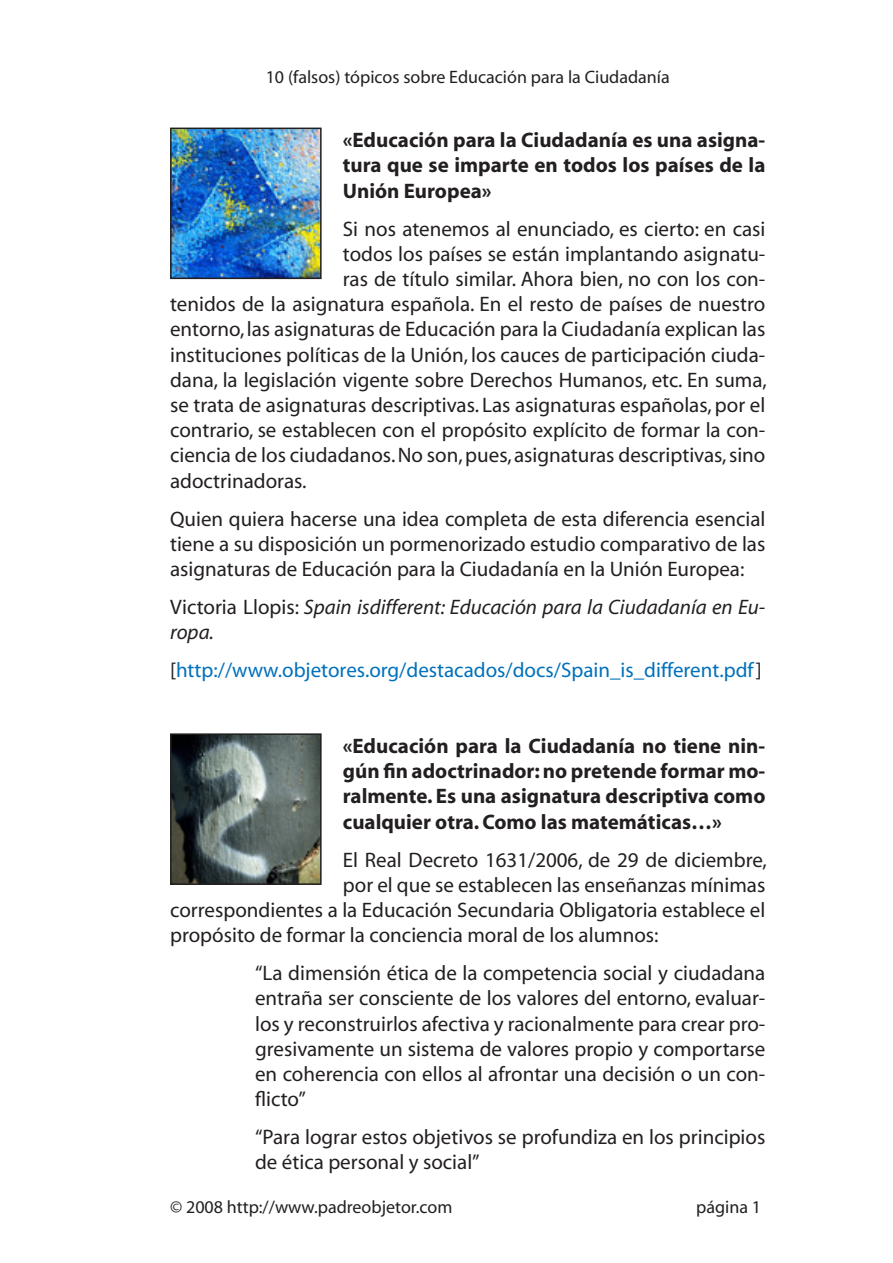
<style>
.page{position:relative;width:893px;height:1263px;background:#fff}
.page>*{position:absolute;margin:0;border:0;box-sizing:border-box;transform-origin:0 0}
.sangrado{font:21px/25.2px "Myriad";color:#231f20;text-align:justify}
.t1{font:700 21px/25.2px "Myriad";color:#231f20;text-align:justify}
.t2{font:italic 21px/25.2px "Myriad";color:#231f20}
.t3{font:21px "Myriad";color:#0071bb}
.t4{font:18px "Myriad";color:#231f20}
.s1{font-style:normal}
.s2{color:#231f20}
</style>
<div class="page">
<img style="left:173px;top:131px;width:146px;height:145px">
<div style="left:170px;top:128px;width:152px;height:151px;border:2px solid #231f20"></div>
<img style="left:173px;top:736px;width:146px;height:146px">
<div style="left:170px;top:733px;width:152px;height:152px;border:2px solid #231f20"></div>
<p class="t4" style="left:266px;top:68px;width:406px">10 (falsos) tópicos sobre Educación para la Ciudadanía</p>
<p class="t1" style="left:343px;top:128px;width:424px">«Educación para la Ciudadanía es una asigna&shy;tura que se imparte en todos los países de la Unión Europea»</p>
<p class="sangrado" style="left:343px;top:217px;width:424px">Si nos atenemos al enunciado, es cierto: en casi</p>
<p class="sangrado" style="left:343px;top:242px;width:424px">todos los países se están implantando asignatu-</p>
<p class="sangrado" style="left:343px;top:267px;width:424px">ras de título similar. Ahora bien, no con los con-</p>
<p class="sangrado" style="left:170px;top:293px;width:597px">tenidos de la asignatura española. En el resto de países de nuestro</p>
<p class="sangrado" style="left:170px;top:318px;width:597px">entorno, las asignaturas de Educación para la Ciudadanía explican las</p>
<p class="sangrado" style="left:170px;top:343px;width:597px">instituciones políticas de la Unión, los cauces de participación ciuda-</p>
<p class="sangrado" style="left:170px;top:368px;width:598px">dana, la legislación vigente sobre Derechos Humanos, etc. En suma,</p>
<p class="sangrado" style="left:170px;top:393px;width:597px">se trata de asignaturas descriptivas. Las asignaturas españolas, por el</p>
<p class="sangrado" style="left:170px;top:419px;width:597px">contrario, se establecen con el propósito explícito de formar la con-</p>
<p class="sangrado" style="left:170px;top:444px;width:597px">ciencia de los ciudadanos. No son, pues, asignaturas descriptivas, sino</p>
<p class="sangrado" style="left:170px;top:469px;width:138px">adoctrinadoras.</p>
<p class="sangrado" style="left:170px;top:507px;width:597px">Quien quiera hacerse una idea completa de esta diferencia esencial tiene a su disposición un pormenorizado estudio comparativo de las asignaturas de Educación para la Ciudadanía en la Unión Europea:</p>
<p class="t2" style="left:170px;top:595px;width:597px"><span class="s1">Victoria Llopis:</span> Spain isdifferent: Educación para la Ciudadanía en Eu&shy;ropa.</p>
<p class="t3" style="left:170px;top:660px;width:593px"><span class="s2">[</span>http://www.objetores.org/destacados/docs/Spain_is_different.pdf<span class="s2">]</span></p>
<p class="t1" style="left:343px;top:734px;width:424px">«Educación para la Ciudadanía no tiene nin&shy;gún fin adoctrinador: no pretende formar mo&shy;ralmente. Es una asignatura descriptiva como cualquier otra. Como las matemáticas…»</p>
<p class="sangrado" style="left:343px;top:848px;width:426px">El Real Decreto 1631/2006, de 29 de diciembre,</p>
<p class="sangrado" style="left:343px;top:873px;width:424px">por el que se establecen las enseñanzas mínimas</p>
<p class="sangrado" style="left:170px;top:898px;width:597px">correspondientes a la Educación Secundaria Obligatoria establece el</p>
<p class="sangrado" style="left:170px;top:923px;width:490px">propósito de formar la conciencia moral de los alumnos:</p>
<p class="sangrado" style="left:255px;top:961px;width:512px">“La dimensión ética de la competencia social y ciudadana entraña ser consciente de los valores del entorno, evaluar&shy;los y reconstruirlos afectiva y racionalmente para crear pro&shy;gresivamente un sistema de valores propio y comportarse en coherencia con ellos al afrontar una decisión o un con&shy;flicto”</p>
<p class="sangrado" style="left:255px;top:1125px;width:512px">“Para lograr estos objetivos se profundiza en los principios de ética personal y social”</p>
<p class="t4" style="left:170px;top:1198px;width:284px">© 2008 http://www.padreobjetor.com</p>
<p class="t4" style="left:696px;top:1198px;width:66px">página 1</p>
</div>
